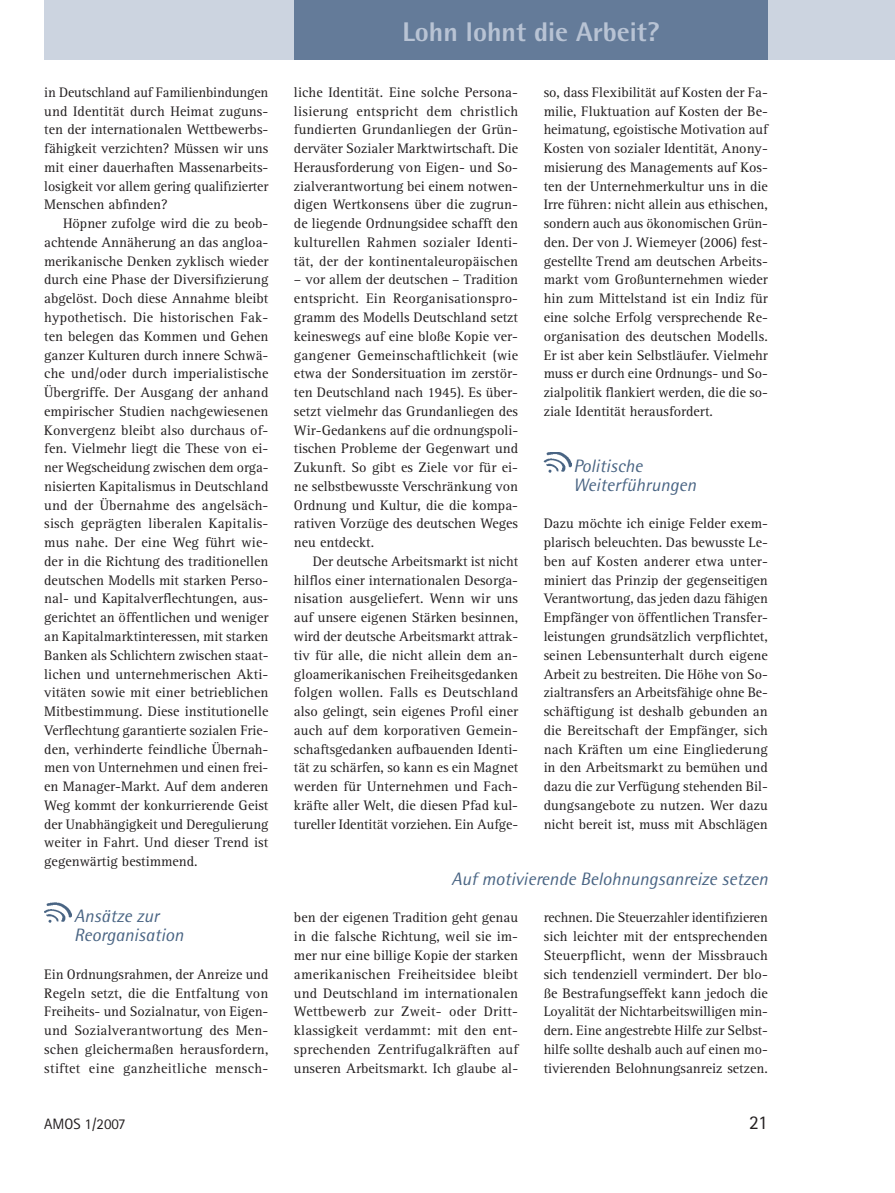
<style>
.page{position:relative;width:895px;height:1193px;background:#fff}
.page>*{position:absolute;margin:0;border:0;box-sizing:border-box;transform-origin:0 0}
.t1{font:800 27px "Rotis Semi Sans";color:#b8c3d4}
.t2{font:19.5px "Rotis Sans Serif";color:#231f20}
.t3{font:italic 18px/18.8px "Rotis Semi Sans";color:#496483}
.t4{font:15px "Rotis Sans Serif";color:#231f20}
.t5{font:14.25px/18.8px "Rotis Serif";color:#231f20;text-align:justify}
</style>
<div class="page">
<div style="left:44px;top:0;width:850px;height:59px;background:#ccd4e0"></div>
<div style="left:294px;top:0;width:473px;height:59px;background:#647b99"></div>
<img style="left:44px;top:902px;width:28px;height:20px">
<img style="left:543px;top:452px;width:27px;height:20px">
<p class="t5" style="left:44px;top:84px;width:225px">in Deutschland auf Familienbindungen und Identität durch Heimat zuguns&shy;ten der internationalen Wettbewerbs&shy;fähigkeit verzichten? Müssen wir uns mit einer dauerhaften Massenarbeits&shy;losigkeit vor allem gering qualifizierter Menschen abfinden?</p>
<p class="t5" style="left:44px;top:215px;width:225px;text-indent:19px">Höpner zufolge wird die zu beob&shy;achtende Annäherung an das angloa&shy;merikanische Denken zyklisch wieder durch eine Phase der Diversifizierung abgelöst. Doch diese Annahme bleibt hypothetisch. Die historischen Fak&shy;ten belegen das Kommen und Gehen ganzer Kulturen durch innere Schwä&shy;che und/oder durch imperialistische Übergriffe. Der Ausgang der anhand empirischer Studien nachgewiesenen Konvergenz bleibt also durchaus of&shy;fen. Vielmehr liegt die These von ei&shy;ner Wegscheidung zwischen dem orga&shy;nisierten Kapitalismus in Deutschland und der Übernahme des angelsäch&shy;sisch geprägten liberalen Kapitalis&shy;mus nahe. Der eine Weg führt wie&shy;der in die Richtung des traditionellen deutschen Modells mit starken Perso&shy;nal- und Kapitalverflechtungen, aus&shy;gerichtet an öffentlichen und weniger an Kapitalmarktinteressen, mit starken Banken als Schlichtern zwischen staat&shy;lichen und unternehmerischen Akti&shy;vitäten sowie mit einer betrieblichen Mitbestimmung. Diese institutionelle Verflechtung garantierte sozialen Frie&shy;den, verhinderte feindliche Übernah&shy;men von Unternehmen und einen frei&shy;en Manager-Markt. Auf dem anderen Weg kommt der konkurrierende Geist der Unabhängigkeit und Deregulierung weiter in Fahrt. Und dieser Trend ist gegenwärtig bestimmend.</p>
<p class="t3" style="left:74px;top:908px;width:111px">Ansätze zur<br>Reorganisation</p>
<p class="t5" style="left:44px;top:965px;width:225px">Ein Ordnungsrahmen, der Anreize und Regeln setzt, die die Entfaltung von Freiheits- und Sozialnatur, von Eigen&shy;und Sozialverantwortung des Men&shy;schen gleichermaßen herausfordern, stiftet eine ganzheitliche mensch-</p>
<h1 class="t1" style="left:402px;top:22px;width:258px">Lohn lohnt die Arbeit?</h1>
<p class="t5" style="left:294px;top:84px;width:225px">liche Identität. Eine solche Persona&shy;lisierung entspricht dem christlich fundierten Grundanliegen der Grün&shy;derväter Sozialer Marktwirtschaft. Die Herausforderung von Eigen- und So&shy;zialverantwortung bei einem notwen&shy;digen Wertkonsens über die zugrun&shy;de liegende Ordnungsidee schafft den kulturellen Rahmen sozialer Identi&shy;tät, der der kontinentaleuropäischen</p>
<p class="t5" style="left:294px;top:271px;width:225px">– vor allem der deutschen – Tradition entspricht. Ein Reorganisationspro&shy;gramm des Modells Deutschland setzt keineswegs auf eine bloße Kopie ver&shy;gangener Gemeinschaftlichkeit (wie etwa der Sondersituation im zerstör&shy;ten Deutschland nach 1945). Es über&shy;setzt vielmehr das Grundanliegen des Wir-Gedankens auf die ordnungspoli&shy;tischen Probleme der Gegenwart und Zukunft. So gibt es Ziele vor für ei&shy;ne selbstbewusste Verschränkung von Ordnung und Kultur, die die kompa&shy;rativen Vorzüge des deutschen Weges neu entdeckt.</p>
<p class="t5" style="left:294px;top:553px;width:225px;text-indent:19px">Der deutsche Arbeitsmarkt ist nicht hilflos einer internationalen Desorga&shy;nisation ausgeliefert. Wenn wir uns auf unsere eigenen Stärken besinnen, wird der deutsche Arbeitsmarkt attrak&shy;tiv für alle, die nicht allein dem an&shy;gloamerikanischen Freiheitsgedanken folgen wollen. Falls es Deutschland also gelingt, sein eigenes Profil einer auch auf dem korporativen Gemein&shy;schaftsgedanken aufbauenden Identi&shy;tät zu schärfen, so kann es ein Magnet werden für Unternehmen und Fach&shy;kräfte aller Welt, die diesen Pfad kul&shy;tureller Identität vorziehen. Ein Aufge-</p>
<p class="t5" style="left:543px;top:84px;width:226px">so, dass Flexibilität auf Kosten der Fa&shy;milie, Fluktuation auf Kosten der Be&shy;heimatung, egoistische Motivation auf Kosten von sozialer Identität, Anony&shy;misierung des Managements auf Kos&shy;ten der Unternehmerkultur uns in die Irre führen: nicht allein aus ethischen, sondern auch aus ökonomischen Grün&shy;den. Der von J. Wiemeyer (2006) fest&shy;gestellte Trend am deutschen Arbeits&shy;markt vom Großunternehmen wieder hin zum Mittelstand ist ein Indiz für eine solche Erfolg versprechende Re&shy;organisation des deutschen Modells.<br>Er ist aber kein Selbstläufer. Vielmehr muss er durch eine Ordnungs- und So&shy;zialpolitik flankiert werden, die die so&shy;ziale Identität herausfordert.</p>
<p class="t3" style="left:573px;top:458px;width:124px">Politische<br>Weiterführungen</p>
<p class="t5" style="left:543px;top:515px;width:225px">Dazu möchte ich einige Felder exem&shy;plarisch beleuchten. Das bewusste Le&shy;ben auf Kosten anderer etwa unter&shy;miniert das Prinzip der gegenseitigen Verantwortung, das jeden dazu fähigen Empfänger von öffentlichen Transfer&shy;leistungen grundsätzlich verpflichtet, seinen Lebensunterhalt durch eigene Arbeit zu bestreiten. Die Höhe von So&shy;zialtransfers an Arbeitsfähige ohne Be&shy;schäftigung ist deshalb gebunden an die Bereitschaft der Empfänger, sich nach Kräften um eine Eingliederung in den Arbeitsmarkt zu bemühen und dazu die zur Verfügung stehenden Bil&shy;dungsangebote zu nutzen. Wer dazu nicht bereit ist, muss mit Abschlägen</p>
<p class="t3" style="left:451px;top:871px;width:317px">Auf motivierende Belohnungsanreize setzen</p>
<p class="t5" style="left:294px;top:909px;width:225px">ben der eigenen Tradition geht genau in die falsche Richtung, weil sie im&shy;mer nur eine billige Kopie der starken amerikanischen Freiheitsidee bleibt und Deutschland im internationalen Wettbewerb zur Zweit- oder Dritt&shy;klassigkeit verdammt: mit den ent&shy;sprechenden Zentrifugalkräften auf unseren Arbeitsmarkt. Ich glaube al-</p>
<p class="t5" style="left:543px;top:909px;width:225px">rechnen. Die Steuerzahler identifizieren sich leichter mit der entsprechenden Steuerpflicht, wenn der Missbrauch sich tendenziell vermindert. Der blo&shy;ße Bestrafungseffekt kann jedoch die Loyalität der Nichtarbeitswilligen min&shy;dern. Eine angestrebte Hilfe zur Selbst&shy;hilfe sollte deshalb auch auf einen mo&shy;tivierenden Belohnungsanreiz setzen.</p>
<p class="t4" style="left:44px;top:1118px;width:83px">AMOS 1/2007</p>
<h2 class="t2" style="left:748px;top:1115px;width:20px">21</h2>
</div>
